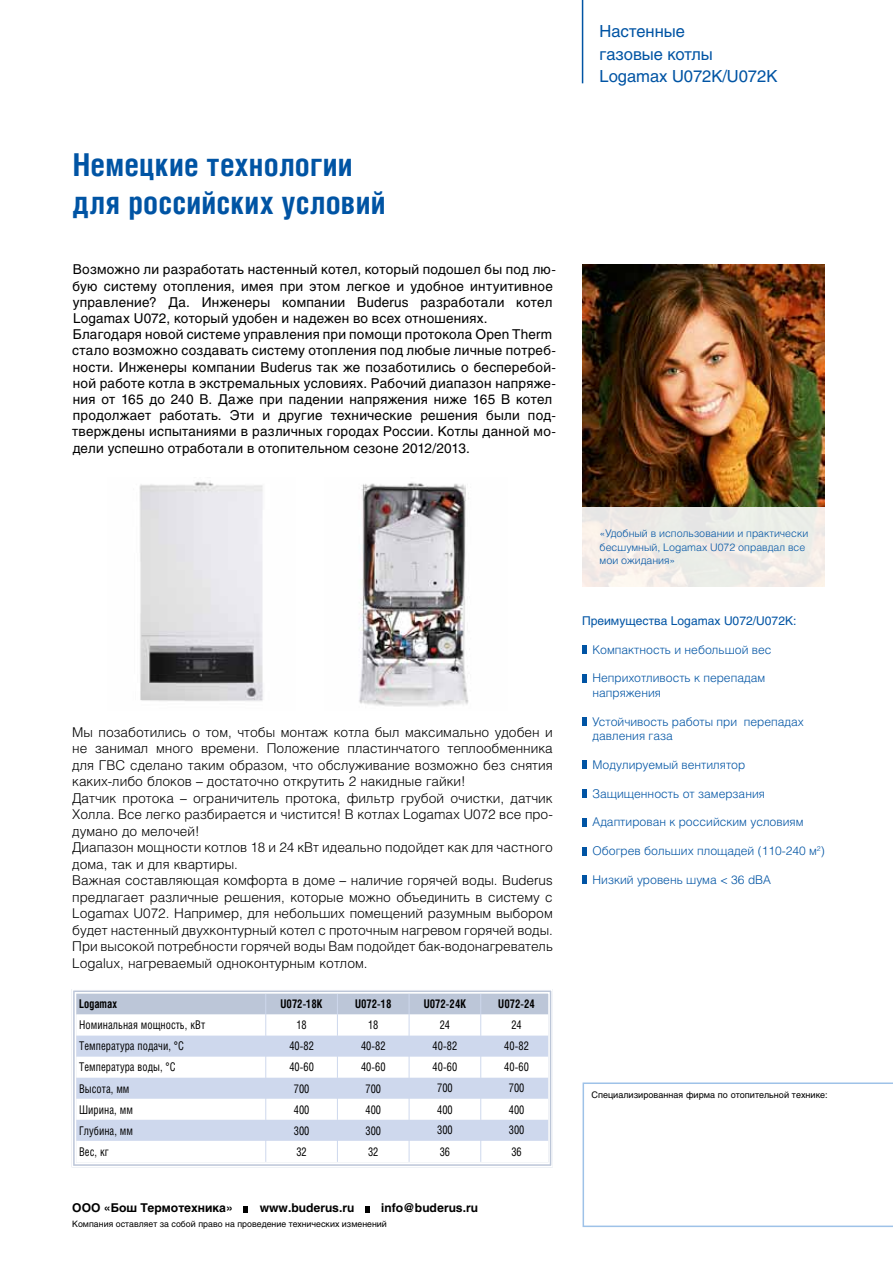
<style>
.page{position:relative;width:893px;height:1263px;background:#fff}
.page>*{position:absolute;margin:0;border:0;box-sizing:border-box;transform-origin:0 0}
.t1{font:700 condensed 31.5px/37.8px "Helios C Cn";letter-spacing:.005em;color:#0054a4}
.t2{font:16.5px/22.5px "Helios C";letter-spacing:-.005em;color:#0054a4}
.t3{font:300 13.5px/16.5px "Helios C Lt";color:#000}
.t4{font:13.5px/16.2px "Helios C";letter-spacing:.015em;color:#000}
.t5{font:300 12px/14.4px "Helios C Lt";color:#0054a4}
.t6{font:condensed 12px "Helios C Cn";letter-spacing:.005em;color:#000;scale:.9 1}
.t7{font:700 12px "Helios C";color:#000}
.t8{font:700 condensed 12px "Helios C Cn";letter-spacing:.005em;color:#000;scale:.9 1}
.t9{font:12px "Helios C";color:#0054a4}
.t10{font:300 10.5px/13.5px "Helios C Lt";color:#0054a4}
.t11{font:9px "Helios C";color:#000}
.t12{font:8.7px "Helios C";letter-spacing:.005em;color:#000}
</style>
<div class="page">
<img style="left:139px;top:482px;width:124px;height:219px">
<img style="left:359px;top:482px;width:110px;height:225px">
<hr style="left:582px;top:0;width:1px;height:83px;background:#0054a4">
<img style="left:582px;top:265px;width:243px;height:242px">
<div style="left:581px;top:507px;width:245px;height:80px;background:linear-gradient(to right,#f1ece8,#ecede8)"></div>
<svg style="left:582px;top:645px;width:4px;height:9px"></svg>
<svg style="left:582px;top:674px;width:4px;height:8px"></svg>
<svg style="left:582px;top:717px;width:4px;height:9px"></svg>
<svg style="left:582px;top:760px;width:4px;height:9px"></svg>
<svg style="left:582px;top:789px;width:4px;height:9px"></svg>
<svg style="left:582px;top:818px;width:4px;height:8px"></svg>
<svg style="left:582px;top:847px;width:4px;height:8px"></svg>
<svg style="left:582px;top:876px;width:4px;height:8px"></svg>
<svg style="left:244px;top:1206px;width:4px;height:6px"></svg>
<svg style="left:366px;top:1206px;width:4px;height:6px"></svg>
<svg style="left:71px;top:989px;width:482px;height:179px"></svg>
<div style="left:75px;top:992px;width:475px;height:172px;border:1px solid #fff"></div>
<svg style="left:583px;top:1082px;width:310px;height:145px"></svg>
<h1 class="t1" style="left:72px;top:145px;width:315px">Немецкие технологии для российских условий</h1>
<p class="t4" style="left:72px;top:261px;width:485px">Возможно ли разработать настенный котел, который подошел бы под лю&shy;бую систему отопления, имея при этом легкое и удобное интуитивное управление? Да. Инженеры компании Buderus разработали котел Logamax U072, который удобен и надежен во всех отношениях.<br>Благодаря новой системе управления при помощи протокола Open Therm стало возможно создавать систему отопления под любые личные потреб&shy;ности. Инженеры компании Buderus так же позаботились о бесперебой&shy;ной работе котла в экстремальных условиях. Рабочий диапазон напряже&shy;ния от 165 до 240 В. Даже при падении напряжения ниже 165 В котел продолжает работать. Эти и другие технические решения были под&shy;тверждены испытаниями в различных городах России. Котлы данной мо&shy;дели успешно отработали в отопительном сезоне 2012/2013.</p>
<p class="t2" style="left:600px;top:20px;width:179px">Настенные<br>газовые котлы<br>Logamax U072K/U072K</p>
<p class="t3" style="left:72px;top:723px;width:482px">Мы позаботились о том, чтобы монтаж котла был максимально удобен и не занимал много времени. Положение пластинчатого теплообменника для ГВС сделано таким образом, что обслуживание возможно без снятия каких-либо блоков – достаточно открутить 2 накидные гайки!<br>Датчик протока – ограничитель протока, фильтр грубой очистки, датчик Холла. Все легко разбирается и чистится! В котлах Logamax U072 все про&shy;думано до мелочей!<br>Диапазон мощности котлов 18 и 24 кВт идеально подойдет как для частного дома, так и для квартиры.<br>Важная составляющая комфорта в доме – наличие горячей воды. Buderus предлагает различные решения, которые можно объединить в систему с Logamax U072. Например, для небольших помещений разумным выбором будет настенный двухконтурный котел с проточным нагревом горячей воды.<br>При высокой потребности горячей воды Вам подойдет бак-водонагреватель Logalux, нагреваемый одноконтурным котлом.</p>
<p class="t8" style="left:79px;top:997px;width:44px">Logamax</p>
<p class="t8" style="left:280px;top:997px;width:49px">U072-18K</p>
<p class="t8" style="left:355px;top:997px;width:42px">U072-18</p>
<p class="t8" style="left:424px;top:997px;width:49px">U072-24K</p>
<p class="t8" style="left:498px;top:997px;width:42px">U072-24</p>
<p class="t6" style="left:79px;top:1018px;width:142px">Номинальная мощность, кВт</p>
<p class="t6" style="left:296px;top:1018px;width:13px">18</p>
<p class="t6" style="left:368px;top:1018px;width:13px">18</p>
<p class="t6" style="left:440px;top:1018px;width:13px">24</p>
<p class="t6" style="left:511px;top:1018px;width:13px">24</p>
<p class="t6" style="left:79px;top:1039px;width:118px">Температура подачи, °С</p>
<p class="t6" style="left:289px;top:1039px;width:29px">40-82</p>
<p class="t6" style="left:361px;top:1039px;width:29px">40-82</p>
<p class="t6" style="left:433px;top:1039px;width:29px">40-82</p>
<p class="t6" style="left:504px;top:1039px;width:29px">40-82</p>
<p class="t6" style="left:79px;top:1060px;width:109px">Температура воды, °С</p>
<p class="t6" style="left:289px;top:1060px;width:29px">40-60</p>
<p class="t6" style="left:361px;top:1060px;width:29px">40-60</p>
<p class="t6" style="left:433px;top:1060px;width:29px">40-60</p>
<p class="t6" style="left:504px;top:1060px;width:29px">40-60</p>
<p class="t6" style="left:79px;top:1081px;width:57px">Высота, мм</p>
<p class="t6" style="left:294px;top:1081px;width:19px">700</p>
<p class="t6" style="left:365px;top:1081px;width:19px">700</p>
<p class="t6" style="left:437px;top:1081px;width:19px">700</p>
<p class="t6" style="left:509px;top:1081px;width:19px">700</p>
<p class="t6" style="left:79px;top:1102px;width:61px">Ширина, мм</p>
<p class="t6" style="left:294px;top:1102px;width:19px">400</p>
<p class="t6" style="left:365px;top:1102px;width:19px">400</p>
<p class="t6" style="left:437px;top:1102px;width:19px">400</p>
<p class="t6" style="left:509px;top:1102px;width:19px">400</p>
<p class="t6" style="left:79px;top:1123px;width:61px">Глубина, мм</p>
<p class="t6" style="left:294px;top:1123px;width:19px">300</p>
<p class="t6" style="left:365px;top:1123px;width:19px">300</p>
<p class="t6" style="left:437px;top:1123px;width:19px">300</p>
<p class="t6" style="left:509px;top:1123px;width:19px">300</p>
<p class="t6" style="left:79px;top:1144px;width:34px">Вес, кг</p>
<p class="t6" style="left:296px;top:1144px;width:13px">32</p>
<p class="t6" style="left:368px;top:1144px;width:13px">32</p>
<p class="t6" style="left:440px;top:1144px;width:13px">36</p>
<p class="t6" style="left:511px;top:1144px;width:13px">36</p>
<p class="t7" style="left:72px;top:1200px;width:162px">ООО «Бош Термотехника»</p>
<p class="t7" style="left:260px;top:1200px;width:96px">www.buderus.ru</p>
<p class="t7" style="left:381px;top:1200px;width:98px">info@buderus.ru</p>
<p class="t12" style="left:72px;top:1218px;width:316px">Компания оставляет за собой право на проведение технических изменений</p>
<p class="t10" style="left:600px;top:526px;width:210px">«Удобный в использовании и практически бесшумный, Logamax U072 оправдал все мои ожидания»</p>
<p class="t9" style="left:582px;top:613px;width:216px">Преимущества Logamax U072/U072K:</p>
<p class="t5" style="left:592px;top:642px;width:181px">Компактность и небольшой вес</p>
<p class="t5" style="left:592px;top:671px;width:174px">Неприхотливость к перепадам напряжения</p>
<p class="t5" style="left:592px;top:714px;width:213px">Устойчивость работы при перепадах давления газа</p>
<p class="t5" style="left:592px;top:757px;width:154px">Модулируемый вентилятор</p>
<p class="t5" style="left:592px;top:786px;width:174px">Защищенность от замерзания</p>
<p class="t5" style="left:592px;top:815px;width:212px">Адаптирован к российским условиям</p>
<p class="t5" style="left:592px;top:844px;width:234px">Обогрев больших площадей (110-240 м<sup>2</sup>)</p>
<p class="t5" style="left:592px;top:872px;width:180px">Низкий уровень шума &lt; 36 dBA</p>
<p class="t11" style="left:592px;top:1089px;width:238px">Специализированная фирма по отопительной технике:</p>
</div>
